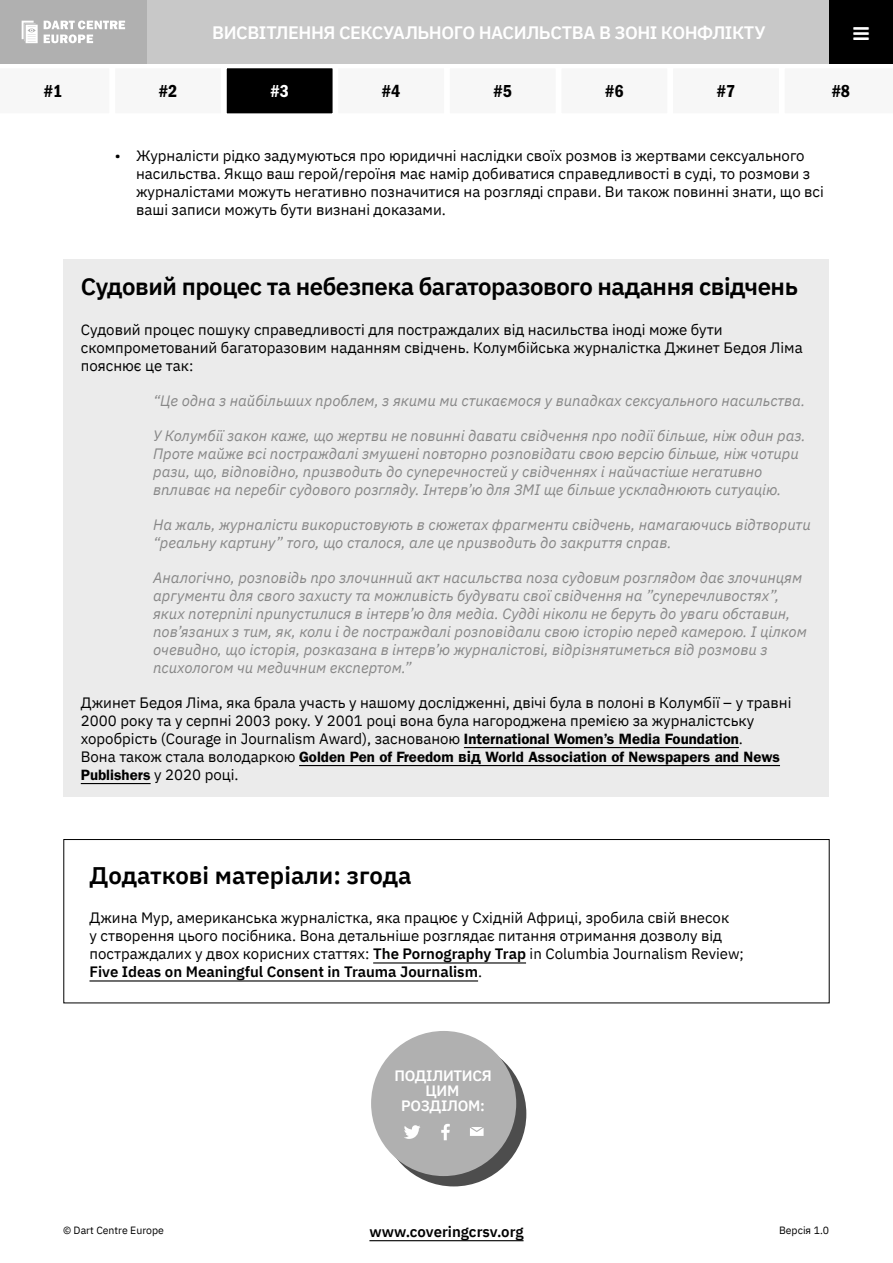
<style>
.page{position:relative;width:893px;height:1263px;background:#fff}
.page>*{position:absolute;margin:0;border:0;box-sizing:border-box;transform-origin:0 0}
.t1{font:600 24px "IBM Plex Sans";letter-spacing:-.02em;color:#000}
.t2{font:600 24px "IBM Plex Sans";color:#000}
.t3{font:600 18px "IBM Plex Sans";letter-spacing:-.025em;color:#fff}
.t4{font:18px "ITC Franklin Gothic Std Dm Cd";color:#000}
.t5{font:18px "ITC Franklin Gothic Std Dm Cd";color:#fff}
.t6{font:15px/18px "IBM Plex Sans";color:#000}
.t7{font:italic 15px/18px "IBM Plex Sans";color:#878787}
.t8{font:600 15px/18px "ITC Franklin Gothic Std";color:#000}
.t9{font:600 15px/15px "IBM Plex Sans";letter-spacing:-.02em;color:#fff;text-align:center}
.t10{font:600 15px "IBM Plex Sans";color:#000}
.t11{font:10.5px "IBM Plex Sans";color:#000}
.s1{font-family:"ITC Franklin Gothic Std";font-weight:600}
.s2{font-family:"IBM Plex Sans";font-weight:400}
.s3{font-family:"IBM Plex Sans";font-weight:700}
.s4{font-weight:600}
</style>
<div class="page">
<hr style="left:373px;top:962px;width:153px;height:1px;background:#000">
<hr style="left:89px;top:980px;width:389px;height:1px;background:#000">
<div style="left:64px;top:839px;width:765px;height:164px;border:1px solid #000"></div>
<div style="left:336px;top:66px;width:110px;height:50px;background:#f7f7f7"></div>
<div style="left:671px;top:66px;width:110px;height:50px;background:#f7f7f7"></div>
<div style="left:113px;top:66px;width:110px;height:50px;background:#f7f7f7"></div>
<div style="left:448px;top:66px;width:110px;height:50px;background:#f7f7f7"></div>
<div style="left:224px;top:66px;width:111px;height:50px;background:#000"></div>
<div style="left:222px;top:64px;width:115px;height:54px;border:4px solid #fff"></div>
<div style="left:559px;top:66px;width:110px;height:50px;background:#f7f7f7"></div>
<div style="left:64px;top:260px;width:765px;height:537px;background:#ebebeb"></div>
<hr style="left:464px;top:747px;width:275px;height:1px;background:#000">
<hr style="left:299px;top:765px;width:481px;height:1px;background:#000">
<hr style="left:81px;top:783px;width:70px;height:1px;background:#000">
<div style="left:381px;top:1041px;width:145px;height:145px;background:#4d4d4d;border-radius:50%"></div>
<div style="left:371px;top:1031px;width:145px;height:145px;background:#b0b0b0;border-radius:50%"></div>
<svg style="left:404px;top:1125px;width:16px;height:14px"></svg>
<svg style="left:441px;top:1124px;width:9px;height:16px"></svg>
<svg style="left:470px;top:1127px;width:14px;height:9px"></svg>
<hr style="left:369px;top:1240px;width:155px;height:1px;background:#000">
<div style="left:0;top:0;width:893px;height:64px;background:#c8c8c8"></div>
<div style="left:0;top:0;width:147px;height:64px;background:#b0b0b0"></div>
<svg style="left:44px;top:21px;width:81px;height:22px"></svg>
<svg style="left:22px;top:21px;width:16px;height:22px"></svg>
<div style="left:829px;top:0;width:64px;height:64px;background:#000"></div>
<p class="t3" style="left:212px;top:18px;width:555px">ВИСВІТЛЕННЯ СЕКСУАЛЬНОГО НАСИЛЬСТВА В ЗОНІ КОНФЛІКТУ</p>
<p class="t4" style="left:44px;top:81px;width:20px">#1</p>
<p class="t4" style="left:159px;top:81px;width:20px">#2</p>
<p class="t5" style="left:270px;top:81px;width:20px">#3</p>
<p class="t4" style="left:382px;top:81px;width:20px">#4</p>
<p class="t4" style="left:494px;top:81px;width:20px">#5</p>
<p class="t4" style="left:605px;top:81px;width:20px">#6</p>
<p class="t4" style="left:717px;top:81px;width:20px">#7</p>
<p class="t4" style="left:832px;top:81px;width:20px">#8</p>
<p class="t6" style="left:136px;top:146px;width:689px;text-indent:-21px">• Журналісти рідко задумуються про юридичні наслідки своїх розмов із жертвами сексуального насильства. Якщо ваш герой/героїня має намір добиватися справедливості в суді, то розмови з журналістами можуть негативно позначитися на розгляді справи. Ви також повинні знати, що всі ваші записи можуть бути визнані доказами.</p>
<h1 class="t1" style="left:81px;top:268px;width:718px">Судовий процес та небезпека багаторазового надання свідчень</h1>
<p class="t6" style="left:81px;top:319px;width:723px">Судовий процес пошуку справедливості для постраждалих від насильства іноді може бути скомпрометований багаторазовим наданням свідчень. Колумбійська журналістка Джинет Бедоя Ліма пояснює це так:</p>
<p class="t7" style="left:153px;top:390px;width:654px">“Це одна з найбільших проблем, з якими ми стикаємося у випадках сексуального насильства.</p>
<p class="t7" style="left:153px;top:425px;width:654px">У Колумбії закон каже, що жертви не повинні давати свідчення про події більше, ніж один раз.<br>Проте майже всі постраждалі змушені повторно розповідати свою версію більше, ніж чотири рази, що, відповідно, призводить до суперечностей у свідченнях і найчастіше негативно впливає на перебіг судового розгляду. Інтерв’ю для ЗМІ ще більше ускладнюють ситуацію.</p>
<p class="t7" style="left:153px;top:514px;width:659px">На жаль, журналісти використовують в сюжетах фрагменти свідчень, намагаючись відтворити “реальну картину” того, що сталося, але це призводить до закриття справ.</p>
<p class="t7" style="left:153px;top:567px;width:655px">Аналогічно, розповідь про злочинний акт насильства поза судовим розглядом дає злочинцям аргументи для свого захисту та можливість будувати свої свідчення на ”суперечливостях”, яких потерпілі припустилися в інтерв’ю для медіа. Судді ніколи не беруть до уваги обставин, пов’язаних з тим, як, коли і де постраждалі розповідали свою історію перед камерою. І цілком очевидно, що історія, розказана в інтерв’ю журналістові, відрізнятиметься від розмови з психологом чи медичним експертом.”</p>
<p class="t6" style="left:81px;top:692px;width:712px">Джинет Бедоя Ліма, яка брала участь у нашому дослідженні, двічі була в полоні в Колумбії – у травні<br>2000 року та у серпні 2003 року. У 2001 році вона була нагороджена премією за журналістську хоробрість (Courage in Journalism Award), заснованою <span class="s1">International Women’s Media Foundation</span>.</p>
<p class="t8" style="left:81px;top:748px;width:701px"><span class="s2">Вона також стала володаркою</span> Golden Pen of Freedom <span class="s3">від</span> World Association of Newspapers and News<br>Publishers <span class="s2">у 2020 році.</span></p>
<h1 class="t2" style="left:89px;top:856px;width:324px">Додаткові матеріали: згода</h1>
<p class="t6" style="left:89px;top:908px;width:656px">Джина Мур, американська журналістка, яка працює у Східній Африці, зробила свій внесок<br>у створення цього посібника. Вона детальніше розглядає питання отримання дозволу від постраждалих у двох корисних статтях: <span class="s4">The Pornography Trap</span> in Columbia Journalism Review; <span class="s4">Five Ideas on Meaningful Consent in Trauma Journalism</span>.</p>
<p class="t9" style="left:394px;top:1067px;width:99px">ПОДІЛИТИСЯ<br>ЦИМ<br>РОЗДІЛОМ:</p>
<p class="t10" style="left:369px;top:1220px;width:156px">www.coveringcrsv.org</p>
<p class="t11" style="left:63px;top:1223px;width:102px">© Dart Centre Europe</p>
<p class="t11" style="left:779px;top:1223px;width:52px">Версія 1.0</p>
</div>
